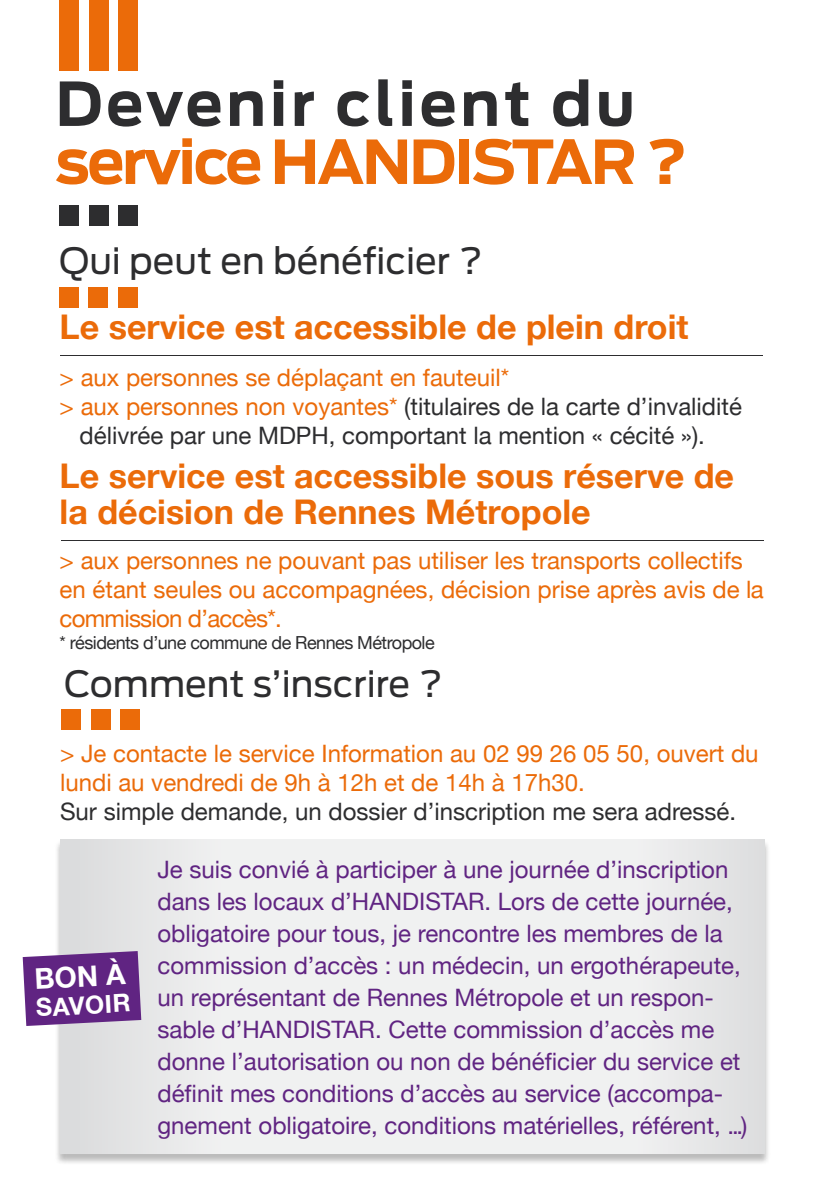
<style>
.page{position:relative;width:823px;height:1191px;background:#fff}
.page>*{position:absolute;margin:0;border:0;box-sizing:border-box;transform-origin:0 0}
.t1{font:700 60px "Antenna";letter-spacing:-.04em;color:#eb6b09}
.t2{font:700 60px "Antenna";letter-spacing:.06em;color:#2d2d2f}
.t3{font:36px "Antenna";color:#2d2d2f}
.t4{font:700 34px/36px "Helvetica Neue";color:#eb6b09}
.t5{font:700 28.6px "Helvetica Neue";color:#fff}
.t6{font:700 24.8px "Helvetica Neue";color:#fff}
.t7{font:24px/32px "Helvetica Neue";color:#602482}
.t8{font:24px/29px "Helvetica Neue";color:#eb6b09}
.t9{font:24px "Helvetica Neue";color:#2d2d2f}
.t10{font:18px "Helvetica Neue";letter-spacing:-.03em;color:#2d2d2f}
.s1{color:#eb6b09}
</style>
<div class="page">
<div style="left:89px;top:0;width:19px;height:70px;background:#eb6b09"></div>
<div style="left:118px;top:0;width:20px;height:71px;background:#eb6b09"></div>
<div style="left:60px;top:0;width:19px;height:71px;background:#eb6b09"></div>
<div style="left:89px;top:205px;width:19px;height:20px;background:#2d2d2f"></div>
<div style="left:118px;top:205px;width:20px;height:20px;background:#2d2d2f"></div>
<div style="left:60px;top:205px;width:19px;height:20px;background:#2d2d2f"></div>
<hr style="left:60px;top:355px;width:702px;height:1px;background:#2d2d2f">
<hr style="left:61px;top:540px;width:702px;height:1px;background:#2d2d2f">
<div style="left:54px;top:839px;width:716px;height:326px;background:#000;opacity:.27"></div>
<svg style="left:60px;top:840px;width:703px;height:313px"></svg>
<svg style="left:23px;top:951px;width:118px;height:75px;background:#6e388c"></svg>
<div style="left:88px;top:288px;width:20px;height:20px;background:#eb6b09"></div>
<div style="left:118px;top:288px;width:20px;height:20px;background:#eb6b09"></div>
<div style="left:59px;top:288px;width:20px;height:20px;background:#eb6b09"></div>
<div style="left:91px;top:709px;width:19px;height:20px;background:#eb6b09"></div>
<div style="left:120px;top:709px;width:20px;height:20px;background:#eb6b09"></div>
<div style="left:61px;top:709px;width:20px;height:20px;background:#eb6b09"></div>
<h1 class="t2" style="left:55px;top:68px;width:581px">Devenir client du</h1>
<h1 class="t1" style="left:55px;top:126px;width:633px">service HANDISTAR ?</h1>
<h2 class="t3" style="left:59px;top:239px;width:425px">Qui peut en bénéficier ?</h2>
<h3 class="t4" style="left:60px;top:308px;width:630px">Le service est accessible de plein droit</h3>
<p class="t8" style="left:60px;top:363px;width:451px">&gt; aux personnes se déplaçant en fauteuil*</p>
<p class="t9" style="left:60px;top:392px;width:683px"><span class="s1">&gt; aux personnes non voyantes*</span> (titulaires de la carte d’invalidité</p>
<p class="t9" style="left:80px;top:421px;width:626px">délivrée par une MDPH, comportant la mention « cécité »).</p>
<h3 class="t4" style="left:60px;top:457px;width:675px">Le service est accessible sous réserve de la décision de Rennes Métropole</h3>
<p class="t8" style="left:60px;top:546px;width:705px">&gt; aux personnes ne pouvant pas utiliser les transports collectifs en étant seules ou accompagnées, décision prise après avis de la commission d’accès*.</p>
<p class="t10" style="left:60px;top:632px;width:376px">* résidents d’une commune de Rennes Métropole</p>
<h2 class="t3" style="left:64px;top:662px;width:380px">Comment s’inscrire ?</h2>
<p class="t8" style="left:60px;top:738px;width:699px">&gt; Je contacte le service Information au 02 99 26 05 50, ouvert du lundi au vendredi de 9h à 12h et de 14h à 17h30.</p>
<p class="t9" style="left:60px;top:796px;width:677px">Sur simple demande, un dossier d’inscription me sera adressé.</p>
<p class="t7" style="left:157px;top:853px;width:591px">Je suis convié à participer à une journée d’inscription dans les locaux d’HANDISTAR. Lors de cette journée, obligatoire pour tous, je rencontre les membres de la commission d’accès : un médecin, un ergothérapeute, un représentant de Rennes Métropole et un respon&shy;sable d’HANDISTAR. Cette commission d’accès me donne l’autorisation ou non de bénéficier du service et définit mes conditions d’accès au service (accompa&shy;gnement obligatoire, conditions matérielles, référent, ...)</p>
<p class="t5" style="left:34px;top:961px;width:92px;rotate:-3deg">BON À</p>
<p class="t6" style="left:35px;top:992px;width:96px;rotate:-3deg">SAVOIR</p>
</div>
